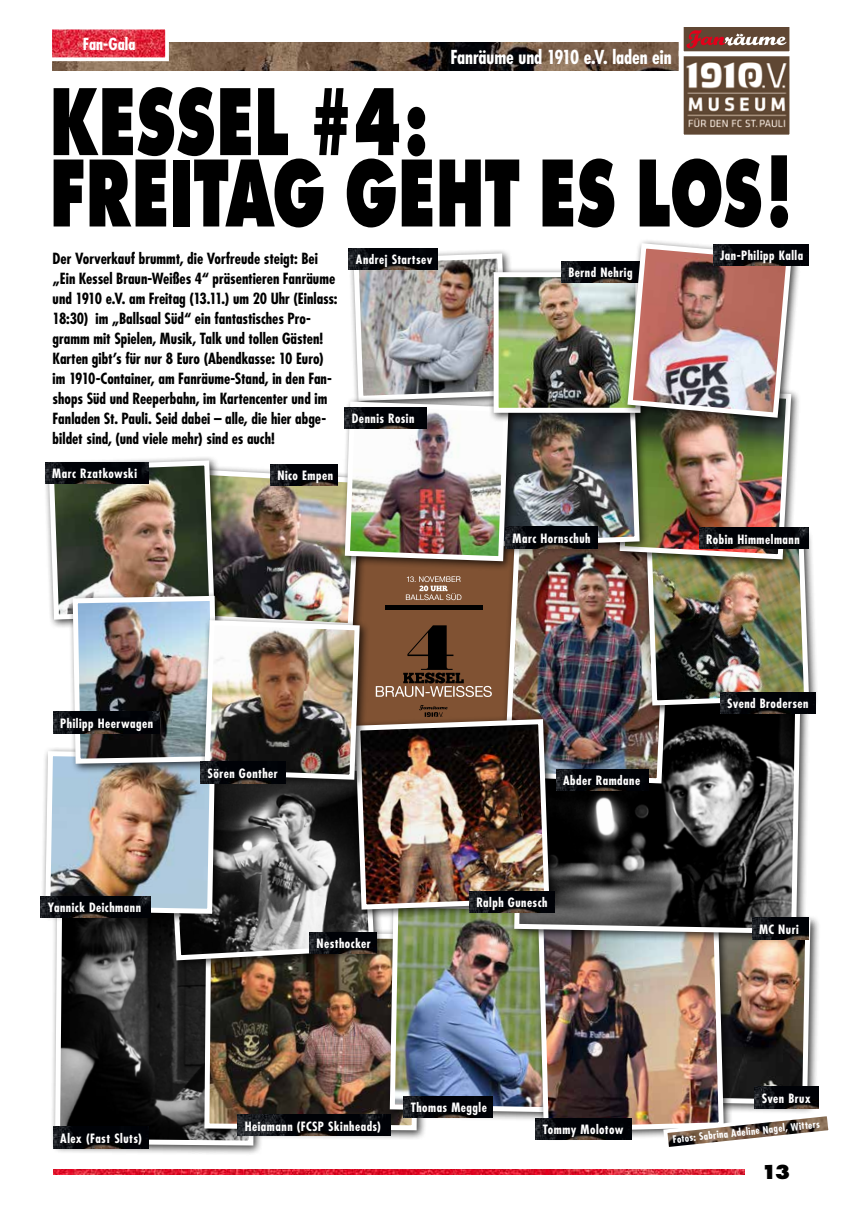
<style>
.page{position:relative;width:862px;height:1212px;background:#fff}
.page>*{position:absolute;margin:0;border:0;box-sizing:border-box;transform-origin:0 0}
.t1{font:800 100.38px/71.4px "Futura T";letter-spacing:-.01em;color:#000;scale:.67 1}
.t2{font:800 21.25px "Futura T";color:#000}
.t3{font:700 condensed 18.75px "Futura";letter-spacing:-.005em;color:#fff}
.t4{font:700 condensed 16.25px "Futura";letter-spacing:.005em;color:#fff}
.t5{font:700 condensed 15px/20px "Futura";color:#000}
.t6{font:700 condensed 12.5px "Futura";letter-spacing:.04em;color:#fff}
.t7{font:700 condensed 10px "Futura";color:#fff}
</style>
<div class="page">
<img style="left:53px;top:1169px;width:691px;height:6px">
<img style="left:52px;top:43px;width:623px;height:28px">
<img style="left:53px;top:31px;width:111px;height:25px">
<div style="left:48px;top:26px;width:121px;height:35px;border:4px solid #fff"></div>
<img style="left:43px;top:240px;width:786px;height:913px">
<img style="left:712px;top:244px;width:96px;height:21px">
<img style="left:698px;top:528px;width:110px;height:21px">
<img style="left:200px;top:762px;width:85px;height:21px">
<img style="left:53px;top:712px;width:106px;height:21px">
<img style="left:751px;top:918px;width:57px;height:21px">
<img style="left:469px;top:891px;width:85px;height:21px">
<img style="left:41px;top:896px;width:110px;height:21px">
<img style="left:719px;top:692px;width:96px;height:21px">
<img style="left:535px;top:1118px;width:96px;height:21px">
<img style="left:754px;top:1087px;width:64px;height:21px">
<img style="left:309px;top:932px;width:67px;height:21px">
<img style="left:555px;top:769px;width:93px;height:22px">
<img style="left:505px;top:527px;width:92px;height:21px">
<img style="left:344px;top:407px;width:82px;height:22px">
<svg style="left:675px;top:27px;width:115px;height:108px"></svg>
<p class="t4" style="left:83px;top:34px;width:54px">Fan-Gala</p>
<p class="t3" style="left:450px;top:45px;width:222px">Fanräume und 1910 e.V. laden ein</p>
<h1 class="t1" style="left:49px;top:85px;width:1111px">KESSEL #4:<br>FREITAG GEHT ES LOS!</h1>
<p class="t5" style="left:53px;top:248px;width:286px">Der Vorverkauf brummt, die Vorfreude steigt: Bei „Ein Kessel Braun-Weißes 4“ präsentieren Fanräume und 1910 e.V. am Freitag (13.11.) um 20 Uhr (Einlass:<br>18:30) im „Ballsaal Süd“ ein fantastisches Pro&shy;gramm mit Spielen, Musik, Talk und tollen Gästen!<br>Karten gibt’s für nur 8 Euro (Abendkasse: 10 Euro) im 1910-Container, am Fanräume-Stand, in den Fan&shy;shops Süd und Reeperbahn, im Kartencenter und im Fanladen St. Pauli. Seid dabei – alle, die hier abge&shy;bildet sind, (und viele mehr) sind es auch!</p>
<p class="t6" style="left:52px;top:465px;width:86px">Marc Rzatkowski</p>
<p class="t6" style="left:719px;top:247px;width:85px">Jan-Philipp Kalla</p>
<p class="t6" style="left:356px;top:251px;width:78px">Andrej Startsev</p>
<p class="t6" style="left:568px;top:264px;width:65px">Bernd Nehrig</p>
<p class="t6" style="left:351px;top:411px;width:64px">Dennis Rosin</p>
<p class="t6" style="left:277px;top:467px;width:57px">Nico Empen</p>
<p class="t6" style="left:512px;top:530px;width:79px">Marc Hornschuh</p>
<p class="t6" style="left:60px;top:715px;width:94px">Philipp Heerwagen</p>
<p class="t6" style="left:48px;top:899px;width:95px">Yannick Deichmann</p>
<p class="t6" style="left:207px;top:765px;width:72px">Sören Gonther</p>
<p class="t6" style="left:316px;top:935px;width:56px">Nesthocker</p>
<p class="t6" style="left:562px;top:773px;width:78px">Abder Ramdane</p>
<p class="t6" style="left:476px;top:894px;width:73px">Ralph Gunesch</p>
<p class="t6" style="left:410px;top:1100px;width:78px">Thomas Meggle</p>
<p class="t6" style="left:705px;top:531px;width:95px">Robin Himmelmann</p>
<p class="t6" style="left:726px;top:695px;width:83px">Svend Brodersen</p>
<p class="t6" style="left:758px;top:921px;width:41px">MC Nuri</p>
<p class="t6" style="left:761px;top:1090px;width:51px">Sven Brux</p>
<p class="t6" style="left:244px;top:1118px;width:138px">Heiamann (FCSP Skinheads)</p>
<p class="t6" style="left:60px;top:1130px;width:83px">Alex (Fast Sluts)</p>
<p class="t7" style="left:671px;top:1133px;width:149px;rotate:-6deg">Fotos: Sabrina Adeline Nagel, Witters</p>
<p class="t6" style="left:542px;top:1121px;width:82px">Tommy Molotow</p>
<h2 class="t2" style="left:761px;top:1159px;width:30px">13</h2>
</div>
